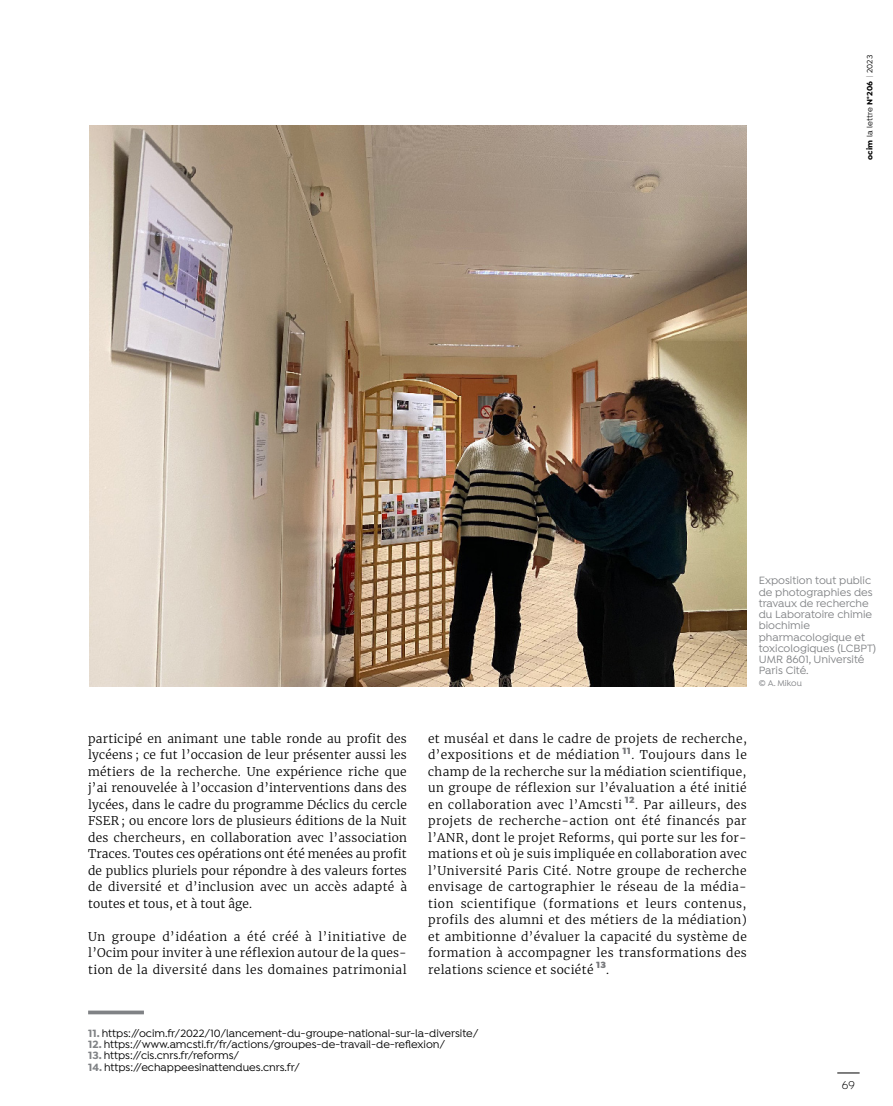
<style>
.page{position:relative;width:893px;height:1106px;background:#fff}
.page>*{position:absolute;margin:0;border:0;box-sizing:border-box;transform-origin:0 0}
.Texte_article{font:300 12px/16.5px "Merriweather";letter-spacing:.035em;color:#000;text-align:justify}
.t1{font:12px "Isidora";color:#000}
.notes_bas_de_page{font:500 11.25px "Isidora";color:#000}
.légende_rouge{font:500 11.25px/11.2px "Isidora";color:#808285}
.Texte_article-2{font:900 9.6px "Isidora";color:#77787b}
.légende___rouge{font:500 9px "Isidora";letter-spacing:-.005em;color:#808285}
.t2{font:500 8.25px "Isidora";letter-spacing:.02em;color:#000}
.s1{font-weight:700}
.s2{font-weight:100;font-size:10.5px}
.s3{font-weight:700;color:#808285}
</style>
<div class="page">
<svg style="left:837px;top:1072px;width:23px;height:1px"></svg>
<svg style="left:88px;top:1010px;width:56px;height:4px"></svg>
<img style="left:89px;top:125px;width:658px;height:561px">
<p class="t2" style="left:865px;top:160px;width:106px;rotate:-90deg"><span class="s1">ocim</span> la lettre <span class="s1">N°206</span> <span class="s2">I</span> 2023</p>
<p class="Texte_article" style="left:88px;top:730px;width:320px">participé en animant une table ronde au profit des lycéens ; ce fut l’occasion de leur présenter aussi les métiers de la recherche. Une expérience riche que j’ai renouvelée à l’occasion d’interventions dans des lycées, dans le cadre du programme Déclics du cercle FSER ; ou encore lors de plusieurs éditions de la Nuit des chercheurs, en collaboration avec l’association Traces. Toutes ces opérations ont été menées au profit de publics pluriels pour répondre à des valeurs fortes de diversité et d’inclusion avec un accès adapté à toutes et tous, et à tout âge.</p>
<p class="Texte_article" style="left:88px;top:928px;width:320px">Un groupe d’idéation a été créé à l’initiative de l’Ocim pour inviter à une réflexion autour de la ques&shy;tion de la diversité dans les domaines patrimonial</p>
<p class="légende_rouge" style="left:759px;top:575px;width:119px">Exposition tout public de photographies des travaux de recherche du Laboratoire chimie biochimie pharmacologique et toxicologiques (LCBPT)<br>UMR 8601, Université<br>Paris Cité.</p>
<p class="légende___rouge" style="left:759px;top:678px;width:45px">© A. Mikou</p>
<p class="Texte_article" style="left:428px;top:730px;width:320px">et muséal et dans le cadre de projets de recherche, d’expositions et de médiation</p>
<p class="Texte_article-2" style="left:622px;top:744px;width:10px">11</p>
<p class="Texte_article" style="left:428px;top:746px;width:320px;text-indent:203px">. Toujours dans le champ de la recherche sur la médiation scientifique, un groupe de réflexion sur l’évaluation a été initié en collaboration avec l’Amcsti</p>
<p class="Texte_article-2" style="left:625px;top:794px;width:11px">12</p>
<p class="Texte_article" style="left:428px;top:796px;width:320px;text-indent:207px">. Par ailleurs, des projets de recherche-action ont été financés par l’ANR, dont le projet Reforms, qui porte sur les for&shy;mations et où je suis impliquée en collaboration avec l’Université Paris Cité. Notre groupe de recherche envisage de cartographier le réseau de la média&shy;tion scientifique (formations et leurs contenus, profils des alumni et des métiers de la médiation) et ambitionne d’évaluer la capacité du système de formation à accompagner les transformations des relations science et société</p>
<p class="Texte_article-2" style="left:596px;top:959px;width:11px">13</p>
<p class="Texte_article" style="left:606px;top:961px;width:4px">.</p>
<p class="notes_bas_de_page" style="left:88px;top:1026px;width:392px"><span class="s3">11.</span> https://ocim.fr/2022/10/lancement-du-groupe-national-sur-la-diversite/</p>
<p class="notes_bas_de_page" style="left:88px;top:1038px;width:359px"><span class="s3">12.</span> https://www.amcsti.fr/fr/actions/groupes-de-travail-de-reflexion/</p>
<p class="notes_bas_de_page" style="left:88px;top:1049px;width:153px"><span class="s3">13.</span> https://cis.cnrs.fr/reforms/</p>
<p class="notes_bas_de_page" style="left:88px;top:1060px;width:213px"><span class="s3">14.</span> https://echappeesinattendues.cnrs.fr/</p>
<p class="t1" style="left:842px;top:1078px;width:15px">69</p>
</div>
